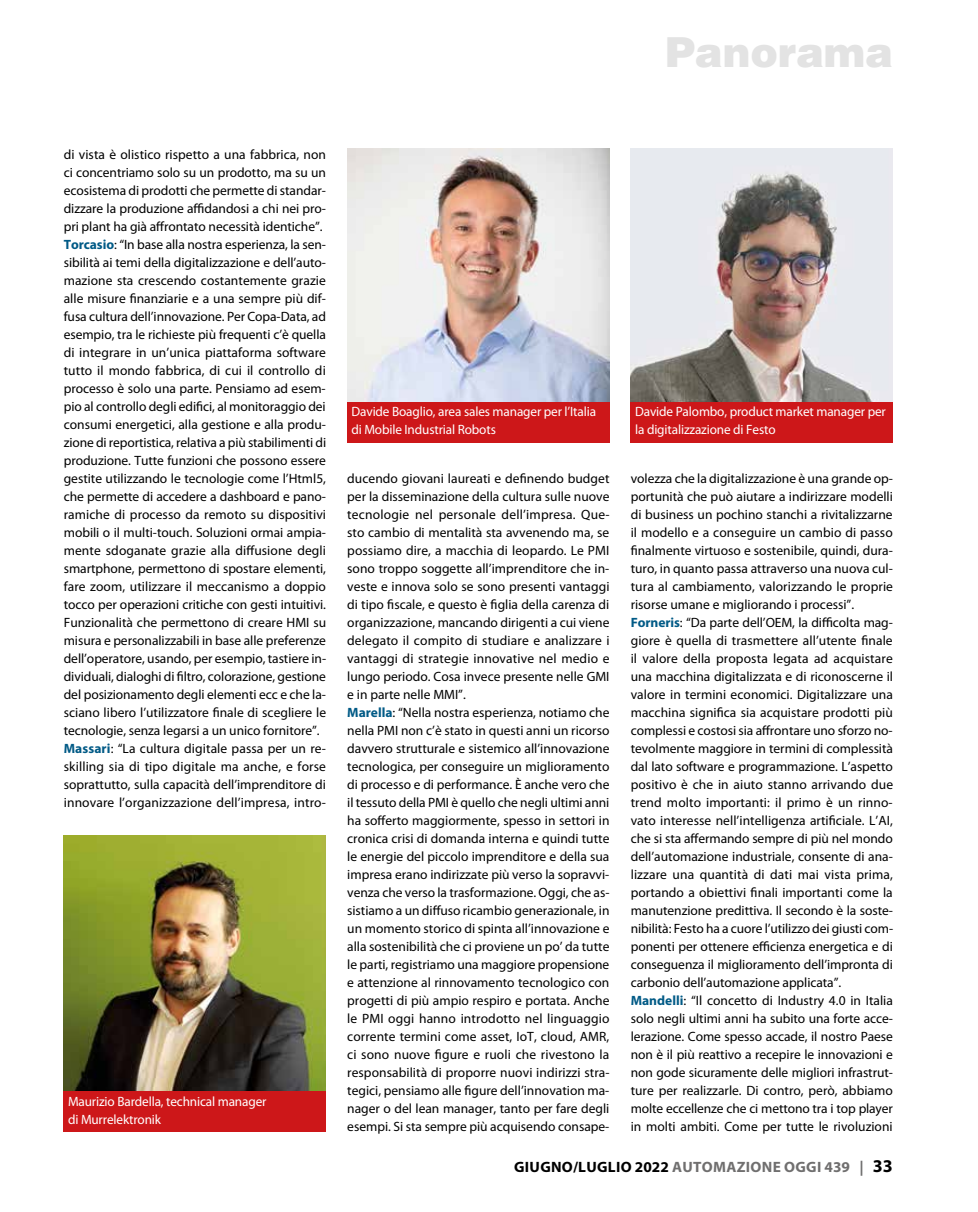
<style>
.page{position:relative;width:978px;height:1212px;background:#fff}
.page>*{position:absolute;margin:0;border:0;box-sizing:border-box;transform-origin:0 0}
.t1{font:900 41.4px "Helvetica LT Std";color:#e3e3e3}
.t2{font:700 15px "Myriad Pro";letter-spacing:.02em;color:#706f6f}
.t3{font:13.5px/18px "Myriad Pro";color:#000}
.t4{font:13.5px/18px "Myriad Pro";letter-spacing:-.01em;color:#fff}
.s1{font-weight:700;color:#005a86}
.s2{color:#000}
.s3{font-size:18px;color:#000}
</style>
<div class="page">
<img style="left:64px;top:836px;width:262px;height:256px">
<div style="left:64px;top:1092px;width:262px;height:22px;background:#cd1719"></div>
<div style="left:64px;top:1110px;width:262px;height:22px;background:#cd1719"></div>
<img style="left:347px;top:149px;width:262px;height:253px">
<img style="left:631px;top:149px;width:262px;height:253px">
<div style="left:347px;top:402px;width:262px;height:40px;background:#cd1719"></div>
<div style="left:631px;top:402px;width:262px;height:40px;background:#cd1719"></div>
<h1 class="t1" style="left:665px;top:25px;width:229px">Panorama</h1>
<p class="t3" style="left:64px;top:146px;width:264px">di vista è olistico rispetto a una fabbrica, non ci concentriamo solo su un prodotto, ma su un ecosistema di prodotti che permette di standar&shy;dizzare la produzione affidandosi a chi nei pro&shy;pri plant ha già affrontato necessità identiche”.<br><span class="s1">Torcasio</span>: “In base alla nostra esperienza, la sen&shy;sibilità ai temi della digitalizzazione e dell’auto&shy;mazione sta crescendo costantemente grazie alle misure finanziarie e a una sempre più dif&shy;fusa cultura dell’innovazione. Per Copa-Data, ad esempio, tra le richieste più frequenti c’è quella di integrare in un’unica piattaforma software tutto il mondo fabbrica, di cui il controllo di processo è solo una parte. Pensiamo ad esem&shy;pio al controllo degli edifici, al monitoraggio dei consumi energetici, alla gestione e alla produ&shy;zione di reportistica, relativa a più stabilimenti di produzione. Tutte funzioni che possono essere gestite utilizzando le tecnologie come l’Html5, che permette di accedere a dashboard e pano&shy;ramiche di processo da remoto su dispositivi mobili o il multi-touch. Soluzioni ormai ampia&shy;mente sdoganate grazie alla diffusione degli smartphone, permettono di spostare elementi, fare zoom, utilizzare il meccanismo a doppio tocco per operazioni critiche con gesti intuitivi.<br>Funzionalità che permettono di creare HMI su misura e personalizzabili in base alle preferenze dell’operatore, usando, per esempio, tastiere in&shy;dividuali, dialoghi di filtro, colorazione, gestione del posizionamento degli elementi ecc e che la&shy;sciano libero l’utilizzatore finale di scegliere le tecnologie, senza legarsi a un unico fornitore”.<br><span class="s1">Massari</span>: “La cultura digitale passa per un re&shy;skilling sia di tipo digitale ma anche, e forse soprattutto, sulla capacità dell’imprenditore di innovare l’organizzazione dell’impresa, intro-</p>
<p class="t4" style="left:68px;top:1093px;width:200px">Maurizio Bardella, technical manager di Murrelektronik</p>
<p class="t4" style="left:351px;top:403px;width:246px">Davide Boaglio, area sales manager per l’Italia di Mobile Industrial Robots</p>
<p class="t4" style="left:635px;top:403px;width:252px">Davide Palombo, product market manager per la digitalizzazione di Festo</p>
<p class="t3" style="left:347px;top:470px;width:264px">ducendo giovani laureati e definendo budget per la disseminazione della cultura sulle nuove tecnologie nel personale dell’impresa. Que&shy;sto cambio di mentalità sta avvenendo ma, se possiamo dire, a macchia di leopardo. Le PMI sono troppo soggette all’imprenditore che in&shy;veste e innova solo se sono presenti vantaggi di tipo fiscale, e questo è figlia della carenza di organizzazione, mancando dirigenti a cui viene delegato il compito di studiare e analizzare i vantaggi di strategie innovative nel medio e lungo periodo. Cosa invece presente nelle GMI e in parte nelle MMI”.<br><span class="s1">Marella</span>: “Nella nostra esperienza, notiamo che nella PMI non c’è stato in questi anni un ricorso davvero strutturale e sistemico all’innovazione tecnologica, per conseguire un miglioramento di processo e di performance. È anche vero che il tessuto della PMI è quello che negli ultimi anni ha sofferto maggiormente, spesso in settori in cronica crisi di domanda interna e quindi tutte le energie del piccolo imprenditore e della sua impresa erano indirizzate più verso la sopravvi&shy;venza che verso la trasformazione. Oggi, che as&shy;sistiamo a un diffuso ricambio generazionale, in un momento storico di spinta all’innovazione e alla sostenibilità che ci proviene un po’ da tutte le parti, registriamo una maggiore propensione e attenzione al rinnovamento tecnologico con progetti di più ampio respiro e portata. Anche le PMI oggi hanno introdotto nel linguaggio corrente termini come asset, IoT, cloud, AMR, ci sono nuove figure e ruoli che rivestono la responsabilità di proporre nuovi indirizzi stra&shy;tegici, pensiamo alle figure dell’innovation ma&shy;nager o del lean manager, tanto per fare degli esempi. Si sta sempre più acquisendo consape-</p>
<p class="t3" style="left:631px;top:469px;width:264px">volezza che la digitalizzazione è una grande op&shy;portunità che può aiutare a indirizzare modelli di business un pochino stanchi a rivitalizzarne il modello e a conseguire un cambio di passo finalmente virtuoso e sostenibile, quindi, dura&shy;turo, in quanto passa attraverso una nuova cul&shy;tura al cambiamento, valorizzando le proprie risorse umane e migliorando i processi”.<br><span class="s1">Forneris</span>: “Da parte dell’OEM, la difficolta mag&shy;giore è quella di trasmettere all’utente finale il valore della proposta legata ad acquistare una macchina digitalizzata e di riconoscerne il valore in termini economici. Digitalizzare una macchina significa sia acquistare prodotti più complessi e costosi sia affrontare uno sforzo no&shy;tevolmente maggiore in termini di complessità dal lato software e programmazione. L’aspetto positivo è che in aiuto stanno arrivando due trend molto importanti: il primo è un rinno&shy;vato interesse nell’intelligenza artificiale. L’AI, che si sta affermando sempre di più nel mondo dell’automazione industriale, consente di ana&shy;lizzare una quantità di dati mai vista prima, portando a obiettivi finali importanti come la manutenzione predittiva. Il secondo è la soste&shy;nibilità: Festo ha a cuore l’utilizzo dei giusti com&shy;ponenti per ottenere efficienza energetica e di conseguenza il miglioramento dell’impronta di carbonio dell’automazione applicata”.<br><span class="s1">Mandelli</span>: “Il concetto di Industry 4.0 in Italia solo negli ultimi anni ha subito una forte acce&shy;lerazione. Come spesso accade, il nostro Paese non è il più reattivo a recepire le innovazioni e non gode sicuramente delle migliori infrastrut&shy;ture per realizzarle. Di contro, però, abbiamo molte eccellenze che ci mettono tra i top player in molti ambiti. Come per tutte le rivoluzioni</p>
<p class="t2" style="left:514px;top:1157px;width:380px"><span class="s2">GIUGNO/LUGLIO 2022</span> AUTOMAZIONE OGGI 439 | <span class="s3">33</span></p>
</div>
